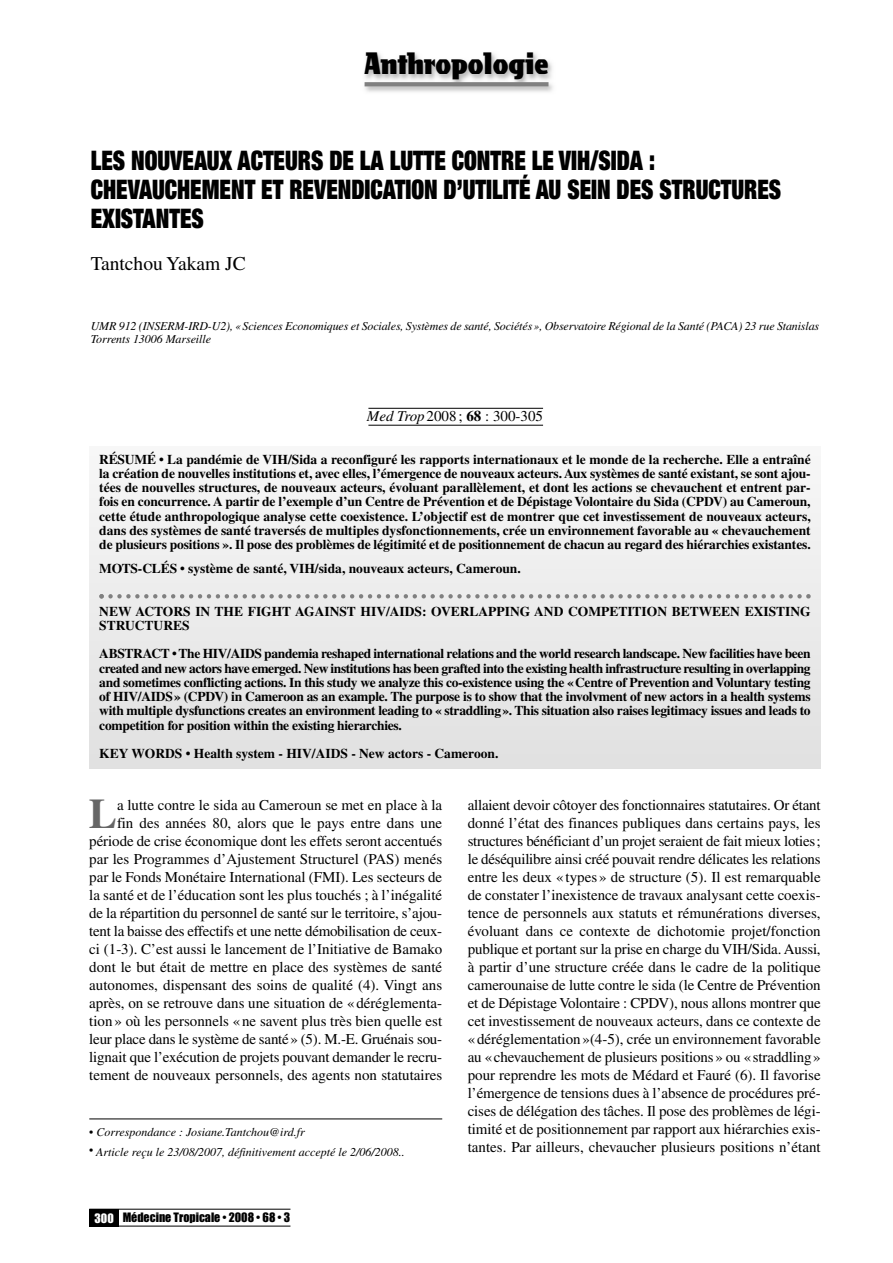
<style>
.page{position:relative;width:893px;height:1263px;background:#fff}
.page>*{position:absolute;margin:0;border:0;box-sizing:border-box;transform-origin:0 0}
.t1{font:700 42.15px "Times";color:#666}
.t2{font:900 expanded 27px/29.2px "Helvetica Neue";color:#000;scale:.85 1}
.t3{font:27px "Freshet";color:#000}
.t4{font:19.5px "Times";color:#000}
.t5{font:15px/18px "Times";color:#000;text-align:right}
.t6{font:700 13.5px/14.2px "Times";color:#000;text-align:justify}
.t7{font:italic 12px/13.5px "Times";letter-spacing:-.01em;color:#000}
.t8{font:12px "Impact";color:#000}
.s1{font-style:italic}
.s2{font-weight:700}
.s3{color:#fff}
</style>
<div class="page">
<hr style="left:89px;top:1209px;width:201px;height:1px;background:#000">
<hr style="left:89px;top:1226px;width:201px;height:1px;background:#000">
<div style="left:89px;top:1209px;width:30px;height:17px;background:#000"></div>
<img style="left:364px;top:53px;width:189px;height:39px">
<svg style="left:365px;top:82px;width:183px;height:4px"></svg>
<div style="left:89px;top:446px;width:732px;height:323px;background:linear-gradient(to bottom,#f7f7f7,#e1e1e1)"></div>
<svg style="left:99px;top:446px;width:712px;height:304px"></svg>
<hr style="left:368px;top:408px;width:175px;height:1px;background:#000">
<hr style="left:368px;top:425px;width:175px;height:1px;background:#000">
<hr style="left:89px;top:1118px;width:353px;height:1px;background:#000">
<h2 class="t3" style="left:365px;top:49px;width:185px">Anthropologie</h2>
<h2 class="t2" style="left:91px;top:148px;width:814px">LES NOUVEAUX ACTEURS DE LA LUTTE CONTRE LE VIH/SIDA :<br>CHEVAUCHEMENT ET REVENDICATION D’UTILITÉ AU SEIN DES STRUCTURES<br>EXISTANTES</h2>
<h3 class="t4" style="left:91px;top:257px;width:157px">Tantchou Yakam JC</h3>
<p class="t7" style="left:91px;top:320px;width:730px">UMR 912 (INSERM-IRD-U2), «Sciences Economiques et Sociales, Systèmes de santé, Sociétés», Observatoire Régional de la Santé (PACA) 23 rue Stanislas<br>Torrents 13006 Marseille</p>
<p class="t5" style="left:367px;top:409px;width:178px"><span class="s1">Med Trop</span>2008; <span class="s2">68</span> : 300-305</p>
<p class="t6" style="left:99px;top:453px;width:713px">RÉSUMÉ • La pandémie de VIH/Sida a reconfiguré les rapports internationaux et le monde de la recherche. Elle a entraîné la création de nouvelles institutions et, avec elles, l’émergence de nouveaux acteurs. Aux systèmes de santé existant, se sont ajou&shy;tées de nouvelles structures, de nouveaux acteurs, évoluant parallèlement, et dont les actions se chevauchent et entrent par&shy;fois en concurrence. A partir de l’exemple d’un Centre de Prévention et de Dépistage Volontaire du Sida (CPDV) au Cameroun, cette étude anthropologique analyse cette coexistence. L’objectif est de montrer que cet investissement de nouveaux acteurs, dans des systèmes de santé traversés de multiples dysfonctionnements, crée un environnement favorable au « chevauchement de plusieurs positions ». Il pose des problèmes de légitimité et de positionnement de chacun au regard des hiérarchies existantes.</p>
<p class="t6" style="left:99px;top:562px;width:423px">MOTS-CLÉS • système de santé, VIH/sida, nouveaux acteurs, Cameroun.</p>
<p class="t6" style="left:99px;top:605px;width:713px">NEW ACTORS IN THE FIGHT AGAINST HIV/AIDS: OVERLAPPING AND COMPETITION BETWEEN EXISTING<br>STRUCTURES</p>
<p class="t6" style="left:99px;top:648px;width:713px">ABSTRACT • The HIV/AIDS pandemia reshaped international relations and the world research landscape. New facilities have been created and new actors have emerged. New institutions has been grafted into the existing health infrastructure resulting in overlapping and sometimes conflicting actions. In this study we analyze this co-existence using the «Centre of Prevention and Voluntary testing of HIV/AIDS» (CPDV) in Cameroon as an example. The purpose is to show that the involvment of new actors in a health systems with multiple dysfunctions creates an environment leading to « straddling». This situation also raises legitimacy issues and leads to competition for position within the existing hierarchies.</p>
<p class="t6" style="left:99px;top:748px;width:401px">KEY WORDS • Health system - HIV/AIDS - New actors - Cameroon.</p>
<h1 class="t1" style="left:89px;top:800px;width:30px">L</h1>
<p class="t5" style="left:89px;top:798px;width:354px">a lutte contre le sida au Cameroun se met en place à la<br>fin des années 80, alors que le pays entre dans une période de crise économique dont les effets seront accentués par les Programmes d’Ajustement Structurel (PAS) menés par le Fonds Monétaire International (FMI). Les secteurs de la santé et de l’éducation sont les plus touchés ; à l’inégalité de la répartition du personnel de santé sur le territoire, s’ajou&shy;tent la baisse des effectifs et une nette démobilisation de ceux&shy;ci (1-3). C’est aussi le lancement de l’Initiative de Bamako dont le but était de mettre en place des systèmes de santé autonomes, dispensant des soins de qualité (4). Vingt ans après, on se retrouve dans une situation de «déréglementa&shy;tion» où les personnels « ne savent plus très bien quelle est leur place dans le système de santé» (5). M.-E. Gruénais sou&shy;lignait que l’exécution de projets pouvant demander le recru&shy;tement de nouveaux personnels, des agents non statutaires</p>
<p class="t5" style="left:468px;top:798px;width:354px;text-align:justify">allaient devoir côtoyer des fonctionnaires statutaires. Or étant donné l’état des finances publiques dans certains pays, les structures bénéficiant d’un projet seraient de fait mieux loties; le déséquilibre ainsi créé pouvait rendre délicates les relations entre les deux « types» de structure (5). Il est remarquable de constater l’inexistence de travaux analysant cette coexis&shy;tence de personnels aux statuts et rémunérations diverses, évoluant dans ce contexte de dichotomie projet/fonction publique et portant sur la prise en charge du VIH/Sida. Aussi, à partir d’une structure créée dans le cadre de la politique camerounaise de lutte contre le sida (le Centre de Prévention et de Dépistage Volontaire : CPDV), nous allons montrer que cet investissement de nouveaux acteurs, dans ce contexte de «déréglementation»(4-5), crée un environnement favorable au «chevauchement de plusieurs positions» ou «straddling» pour reprendre les mots de Médard et Fauré (6). Il favorise l’émergence de tensions dues à l’absence de procédures pré&shy;cises de délégation des tâches. Il pose des problèmes de légi&shy;timité et de positionnement par rapport aux hiérarchies exis&shy;tantes. Par ailleurs, chevaucher plusieurs positions n’étant</p>
<p class="t7" style="left:89px;top:1127px;width:217px">• Correspondance : Josiane.Tantchou@ird.fr</p>
<p class="t7" style="left:89px;top:1146px;width:317px">• Article reçu le 23/08/2007, définitivement accepté le 2/06/2008..</p>
<p class="t8" style="left:95px;top:1211px;width:197px"><span class="s3">300</span> Médecine Tropicale • 2008 • 68 • 3</p>
</div>
